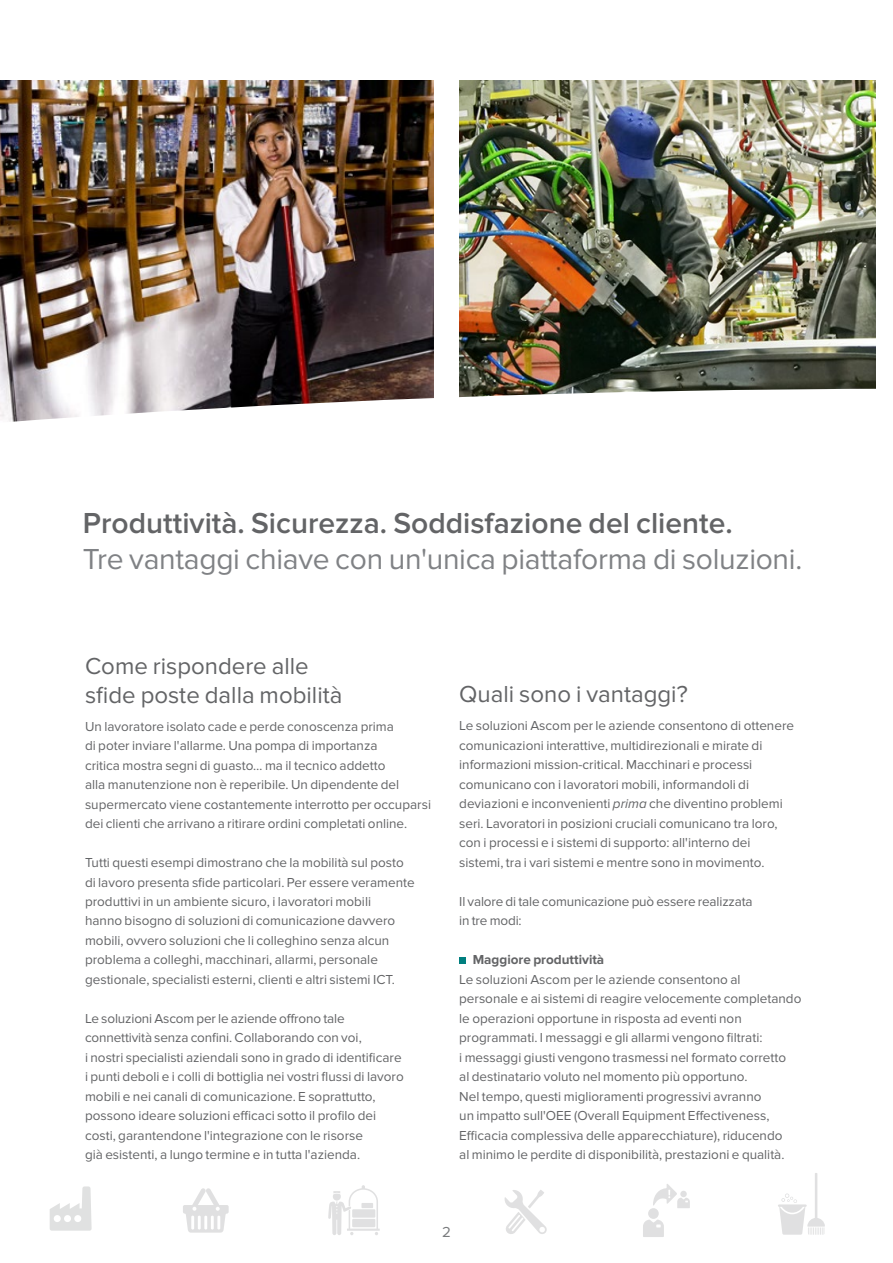
<style>
.page{position:relative;width:893px;height:1263px;background:#fff}
.page>*{position:absolute;margin:0;border:0;box-sizing:border-box;transform-origin:0 0}
.t1{font:30px "Proxima Nova";letter-spacing:-.01em;color:#808285}
.t2{font:600 30px "Proxima Nova";color:#636466}
.t3{font:24px/28.8px "Proxima Nova";color:#636466}
.t4{font:15px "Proxima Nova";color:#797b7d}
.t5{font:13.5px/19.5px "Proxima Nova";color:#636466}
.t6{font:700 13.5px "Proxima Nova";color:#636466}
.s1{font-style:italic}
</style>
<div class="page">
<img style="left:459px;top:81px;width:417px;height:308px">
<img style="left:0;top:81px;width:434px;height:308px">
<svg style="left:50px;top:1186px;width:42px;height:45px"></svg>
<svg style="left:504px;top:1190px;width:43px;height:44px"></svg>
<svg style="left:183px;top:1188px;width:46px;height:44px"></svg>
<svg style="left:328px;top:1185px;width:52px;height:50px"></svg>
<div style="left:648px;top:1208px;width:11px;height:11px;background:#e0e0e1;border-radius:50%"></div>
<svg style="left:643px;top:1219px;width:21px;height:18px"></svg>
<svg style="left:653px;top:1184px;width:37px;height:24px"></svg>
<svg style="left:778px;top:1173px;width:47px;height:62px"></svg>
<svg style="left:0;top:389px;width:830px;height:33px"></svg>
<div style="left:459px;top:957px;width:7px;height:7px;background:#007f7f"></div>
<h1 class="t2" style="left:83px;top:505px;width:651px">Produttività. Sicurezza. Soddisfazione del cliente.</h1>
<h1 class="t1" style="left:83px;top:541px;width:721px">Tre vantaggi chiave con un'unica piattaforma di soluzioni.</h1>
<h2 class="t3" style="left:85px;top:652px;width:259px">Come rispondere alle sfide poste dalla mobilità</h2>
<p class="t5" style="left:85px;top:716px;width:347px">Un lavoratore isolato cade e perde conoscenza prima<br>di poter inviare l'allarme. Una pompa di importanza<br>critica mostra segni di guasto… ma il tecnico addetto<br>alla manutenzione non è reperibile. Un dipendente del supermercato viene costantemente interrotto per occuparsi dei clienti che arrivano a ritirare ordini completati online.</p>
<p class="t5" style="left:85px;top:853px;width:331px">Tutti questi esempi dimostrano che la mobilità sul posto di lavoro presenta sfide particolari. Per essere veramente produttivi in un ambiente sicuro, i lavoratori mobili<br>hanno bisogno di soluzioni di comunicazione davvero mobili, ovvero soluzioni che li colleghino senza alcun problema a colleghi, macchinari, allarmi, personale gestionale, specialisti esterni, clienti e altri sistemi ICT.</p>
<p class="t5" style="left:85px;top:1009px;width:320px">Le soluzioni Ascom per le aziende offrono tale connettività senza confini. Collaborando con voi,<br>i nostri specialisti aziendali sono in grado di identificare i punti deboli e i colli di bottiglia nei vostri flussi di lavoro mobili e nei canali di comunicazione. E soprattutto, possono ideare soluzioni efficaci sotto il profilo dei costi, garantendone l'integrazione con le risorse<br>già esistenti, a lungo termine e in tutta l'azienda.</p>
<h2 class="t3" style="left:459px;top:680px;width:230px">Quali sono i vantaggi?</h2>
<p class="t5" style="left:459px;top:716px;width:336px">Le soluzioni Ascom per le aziende consentono di ottenere comunicazioni interattive, multidirezionali e mirate di informazioni mission-critical. Macchinari e processi comunicano con i lavoratori mobili, informandoli di deviazioni e inconvenienti <span class="s1">prima</span> che diventino problemi seri. Lavoratori in posizioni cruciali comunicano tra loro, con i processi e i sistemi di supporto: all'interno dei sistemi, tra i vari sistemi e mentre sono in movimento.</p>
<p class="t5" style="left:459px;top:891px;width:295px">Il valore di tale comunicazione può essere realizzata in tre modi:</p>
<p class="t6" style="left:473px;top:952px;width:133px">Maggiore produttività</p>
<p class="t5" style="left:459px;top:969px;width:344px">Le soluzioni Ascom per le aziende consentono al personale e ai sistemi di reagire velocemente completando le operazioni opportune in risposta ad eventi non programmati. I messaggi e gli allarmi vengono filtrati:<br>i messaggi giusti vengono trasmessi nel formato corretto<br>al destinatario voluto nel momento più opportuno.<br>Nel tempo, questi miglioramenti progressivi avranno<br>un impatto sull'OEE (Overall Equipment Effectiveness, Efficacia complessiva delle apparecchiature), riducendo<br>al minimo le perdite di disponibilità, prestazioni e qualità.</p>
<p class="t4" style="left:442px;top:1224px;width:10px">2</p>
</div>
